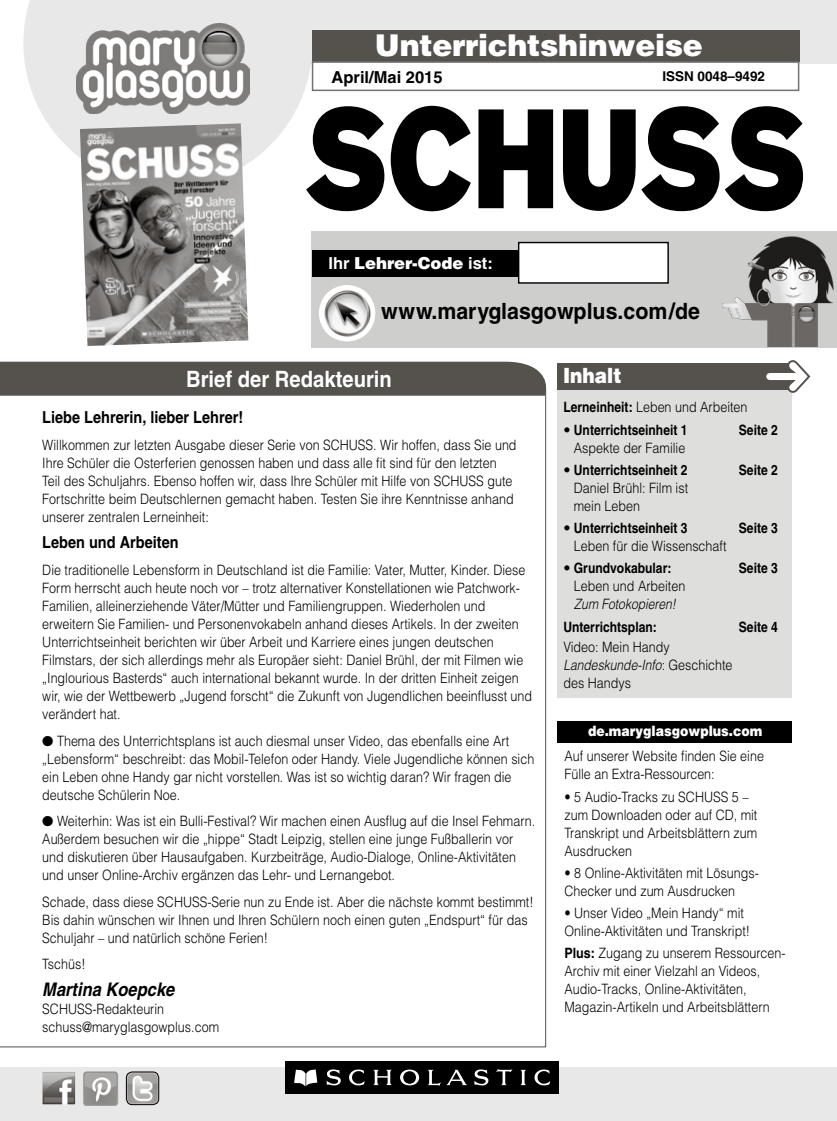
<style>
.page{position:relative;width:837px;height:1121px;background:#fff}
.page>*{position:absolute;margin:0;border:0;box-sizing:border-box;transform-origin:0 0}
.t1{font:900 30px "Helvetica";letter-spacing:-.01em;color:#fff}
.t2{font:700 22.5px "Helvetica";color:#000;scale:.95 1}
.t3{font:700 22.5px "Helvetica";color:#fff;scale:.9 1}
.t4{font:900 21px "Helvetica";color:#fff;scale:.88 1}
.t5{font:italic 700 18.75px "Helvetica";color:#000;scale:.88 1}
.t6{font:700 16.5px "Helvetica";color:#000;scale:.88 1}
.t7{font:900 16.5px "Helvetica";color:#fff}
.t8{font:700 16.5px "Helvetica LT";color:#000;scale:.88 1}
.t9{font:700 16.5px "Helvetica";color:#000}
.t10{font:300 14.25px/18px "Helvetica LT";color:#000;scale:.88 1}
.t11{font:700 14.25px "Helvetica";color:#000;scale:.85 1}
.t12{font:900 14.25px "Helvetica";color:#fff;scale:.88 1}
.t13{font:italic 300 14.25px "Helvetica LT";color:#000;scale:.85 1}
.t14{font:700 13.5px "Helvetica";color:#000}
.s1{font-weight:700}
.s2{font-family:"Helvetica";font-weight:700}
.s3{font-family:"Helvetica LT";font-weight:300}
.s4{font-style:italic}
</style>
<div class="page">
<div style="left:0;top:1067px;width:837px;height:53px;background:#e9e8e8"></div>
<div style="left:266px;top:0;width:571px;height:64px;background:#e9e8e8"></div>
<svg style="left:23px;top:0;width:290px;height:163px;fill:#e9e8e8"></svg>
<div style="left:312px;top:30px;width:487px;height:32px;background:#55524e"></div>
<img style="left:77px;top:24px;width:173px;height:90px">
<div style="left:312px;top:61px;width:487px;height:30px;background:#fff;border:2px solid #74726f"></div>
<div style="left:286px;top:1061px;width:273px;height:32px;background:#000"></div>
<svg style="left:294px;top:1069px;width:23px;height:17px"></svg>
<svg style="left:327px;top:1069px;width:14px;height:16px"></svg>
<svg style="left:349px;top:1069px;width:16px;height:16px"></svg>
<svg style="left:373px;top:1069px;width:19px;height:16px"></svg>
<svg style="left:474px;top:1069px;width:15px;height:16px"></svg>
<svg style="left:496px;top:1069px;width:17px;height:16px"></svg>
<svg style="left:520px;top:1069px;width:6px;height:16px"></svg>
<svg style="left:534px;top:1069px;width:16px;height:16px"></svg>
<svg style="left:400px;top:1069px;width:19px;height:16px"></svg>
<svg style="left:428px;top:1069px;width:39px;height:16px"></svg>
<div style="left:312px;top:231px;width:525px;height:116px;background:#cececd"></div>
<div style="left:319px;top:285px;width:56px;height:56px;background:#fff;border-radius:50%"></div>
<img style="left:323px;top:289px;width:48px;height:48px">
<img style="left:722px;top:211px;width:112px;height:136px">
<svg style="left:306px;top:106px;width:78px;height:105px"></svg>
<svg style="left:391px;top:106px;width:80px;height:105px"></svg>
<svg style="left:478px;top:109px;width:75px;height:99px"></svg>
<svg style="left:563px;top:106px;width:240px;height:105px"></svg>
<div style="left:0;top:362px;width:546px;height:34px;background:#55524e"></div>
<div style="left:557px;top:721px;width:235px;height:22px;background:#000"></div>
<div style="left:557px;top:380px;width:235px;height:318px;background:#dededd"></div>
<div style="left:557px;top:363px;width:234px;height:26px;background:#55524e"></div>
<svg style="left:763px;top:360px;width:48px;height:33px"></svg>
<img style="left:43px;top:1072px;width:32px;height:32px">
<img style="left:126px;top:1073px;width:33px;height:31px">
<div style="left:126px;top:1071px;width:33px;height:33px;border:1px solid #000;border-radius:6px"></div>
<img style="left:83px;top:1071px;width:36px;height:34px">
<img style="left:80px;top:123px;width:168px;height:223px">
<div style="left:312px;top:250px;width:283px;height:26px;background:#000"></div>
<div style="left:519px;top:242px;width:149px;height:41px;background:#fff"></div>
<div style="left:518px;top:242px;width:151px;height:42px;border:1px solid #000"></div>
<h1 class="t1" style="left:375px;top:26px;width:329px">Unterrichtshinweise</h1>
<p class="t9" style="left:332px;top:67px;width:112px">April/Mai 2015</p>
<p class="t14" style="left:662px;top:68px;width:104px">ISSN 0048–9492</p>
<p class="t7" style="left:328px;top:252px;width:166px"><span class="s1">Ihr</span> Lehrer-Code <span class="s1">ist:</span></p>
<h2 class="t2" style="left:381px;top:297px;width:337px">www.maryglasgowplus.com/de</h2>
<h2 class="t3" style="left:186px;top:366px;width:230px">Brief der Redakteurin</h2>
<h3 class="t4" style="left:563px;top:362px;width:68px">Inhalt</h3>
<p class="t10" style="left:563px;top:398px;width:211px"><span class="s2">Lerneinheit:</span> Leben und Arbeiten</p>
<p class="t11" style="left:563px;top:421px;width:148px"><span class="s3">•</span> Unterrichtseinheit 1</p>
<p class="t11" style="left:739px;top:421px;width:47px">Seite 2</p>
<p class="t10" style="left:574px;top:438px;width:128px">Aspekte der Familie</p>
<p class="t11" style="left:563px;top:461px;width:148px"><span class="s3">•</span> Unterrichtseinheit 2</p>
<p class="t11" style="left:739px;top:461px;width:47px">Seite 2</p>
<p class="t10" style="left:574px;top:479px;width:131px">Daniel Brühl: Film ist mein Leben</p>
<p class="t11" style="left:563px;top:519px;width:148px"><span class="s3">•</span> Unterrichtseinheit 3</p>
<p class="t11" style="left:739px;top:519px;width:47px">Seite 3</p>
<p class="t10" style="left:574px;top:537px;width:175px">Leben für die Wissenschaft</p>
<p class="t11" style="left:563px;top:560px;width:129px"><span class="s3">•</span> Grundvokabular:</p>
<p class="t11" style="left:739px;top:560px;width:47px">Seite 3</p>
<p class="t10" style="left:574px;top:577px;width:128px">Leben und Arbeiten</p>
<p class="t13" style="left:574px;top:595px;width:122px">Zum Fotokopieren!</p>
<p class="t11" style="left:563px;top:618px;width:112px">Unterrichtsplan:</p>
<p class="t11" style="left:739px;top:618px;width:47px">Seite 4</p>
<p class="t10" style="left:563px;top:637px;width:194px">Video: Mein Handy<br><span class="s4">Landeskunde-Info</span>: Geschichte des Handys</p>
<p class="t6" style="left:42px;top:407px;width:230px">Liebe Lehrerin, lieber Lehrer!</p>
<p class="t10" style="left:42px;top:435px;width:541px">Willkommen zur letzten Ausgabe dieser Serie von SCHUSS. Wir hoffen, dass Sie und Ihre Schüler die Osterferien genossen haben und dass alle fit sind für den letzten Teil des Schuljahrs. Ebenso hoffen wir, dass Ihre Schüler mit Hilfe von SCHUSS gute Fortschritte beim Deutschlernen gemacht haben. Testen Sie ihre Kenntnisse anhand unserer zentralen Lerneinheit:</p>
<p class="t8" style="left:42px;top:532px;width:156px">Leben und Arbeiten</p>
<p class="t10" style="left:42px;top:560px;width:558px">Die traditionelle Lebensform in Deutschland ist die Familie: Vater, Mutter, Kinder. Diese Form herrscht auch heute noch vor – trotz alternativer Konstellationen wie Patchwork-Familien, alleinerziehende Väter/Mütter und Familiengruppen. Wiederholen und erweitern Sie Familien- und Personenvokabeln anhand dieses Artikels. In der zweiten Unterrichtseinheit berichten wir über Arbeit und Karriere eines jungen deutschen Filmstars, der sich allerdings mehr als Europäer sieht: Daniel Brühl, der mit Filmen wie „Inglourious Basterds“ auch international bekannt wurde. In der dritten Einheit zeigen wir, wie der Wettbewerb „Jugend forscht“ die Zukunft von Jugendlichen beeinflusst und verändert hat.</p>
<p class="t10" style="left:42px;top:731px;width:561px">● Thema des Unterrichtsplans ist auch diesmal unser Video, das ebenfalls eine Art „Lebensform“ beschreibt: das Mobil-Telefon oder Handy. Viele Jugendliche können sich ein Leben ohne Handy gar nicht vorstellen. Was ist so wichtig daran? Wir fragen die deutsche Schülerin Noe.</p>
<p class="t10" style="left:42px;top:811px;width:562px">● Weiterhin: Was ist ein Bulli-Festival? Wir machen einen Ausflug auf die Insel Fehmarn.<br>Außerdem besuchen wir die „hippe“ Stadt Leipzig, stellen eine junge Fußballerin vor und diskutieren über Hausaufgaben. Kurzbeiträge, Audio-Dialoge, Online-Aktivitäten und unser Online-Archiv ergänzen das Lehr- und Lernangebot.</p>
<p class="t10" style="left:42px;top:892px;width:560px">Schade, dass diese SCHUSS-Serie nun zu Ende ist. Aber die nächste kommt bestimmt!<br>Bis dahin wünschen wir Ihnen und Ihren Schülern noch einen guten „Endspurt“ für das<br>Schuljahr – und natürlich schöne Ferien!</p>
<p class="t10" style="left:42px;top:954px;width:51px">Tschüs!</p>
<h3 class="t5" style="left:42px;top:977px;width:152px">Martina Koepcke</h3>
<p class="t10" style="left:42px;top:999px;width:202px">SCHUSS-Redakteurin schuss@maryglasgowplus.com</p>
<p class="t12" style="left:588px;top:721px;width:200px">de.maryglasgowplus.com</p>
<p class="t10" style="left:564px;top:747px;width:228px">Auf unserer Website finden Sie eine<br>Fülle an Extra-Ressourcen:</p>
<p class="t10" style="left:564px;top:787px;width:221px">• 5 Audio-Tracks zu SCHUSS 5 – zum Downloaden oder auf CD, mit<br>Transkript und Arbeitsblättern zum<br>Ausdrucken</p>
<p class="t10" style="left:564px;top:863px;width:222px">• 8 Online-Aktivitäten mit Lösungs-<br>Checker und zum Ausdrucken</p>
<p class="t10" style="left:564px;top:904px;width:212px">• Unser Video „Mein Handy“ mit<br>Online-Aktivitäten und Transkript!</p>
<p class="t10" style="left:564px;top:944px;width:253px"><span class="s1">Plus:</span> Zugang zu unserem Ressourcen-Archiv mit einer Vielzahl an Videos, Audio-Tracks, Online-Aktivitäten, Magazin-Artikeln und Arbeitsblättern</p>
</div>
